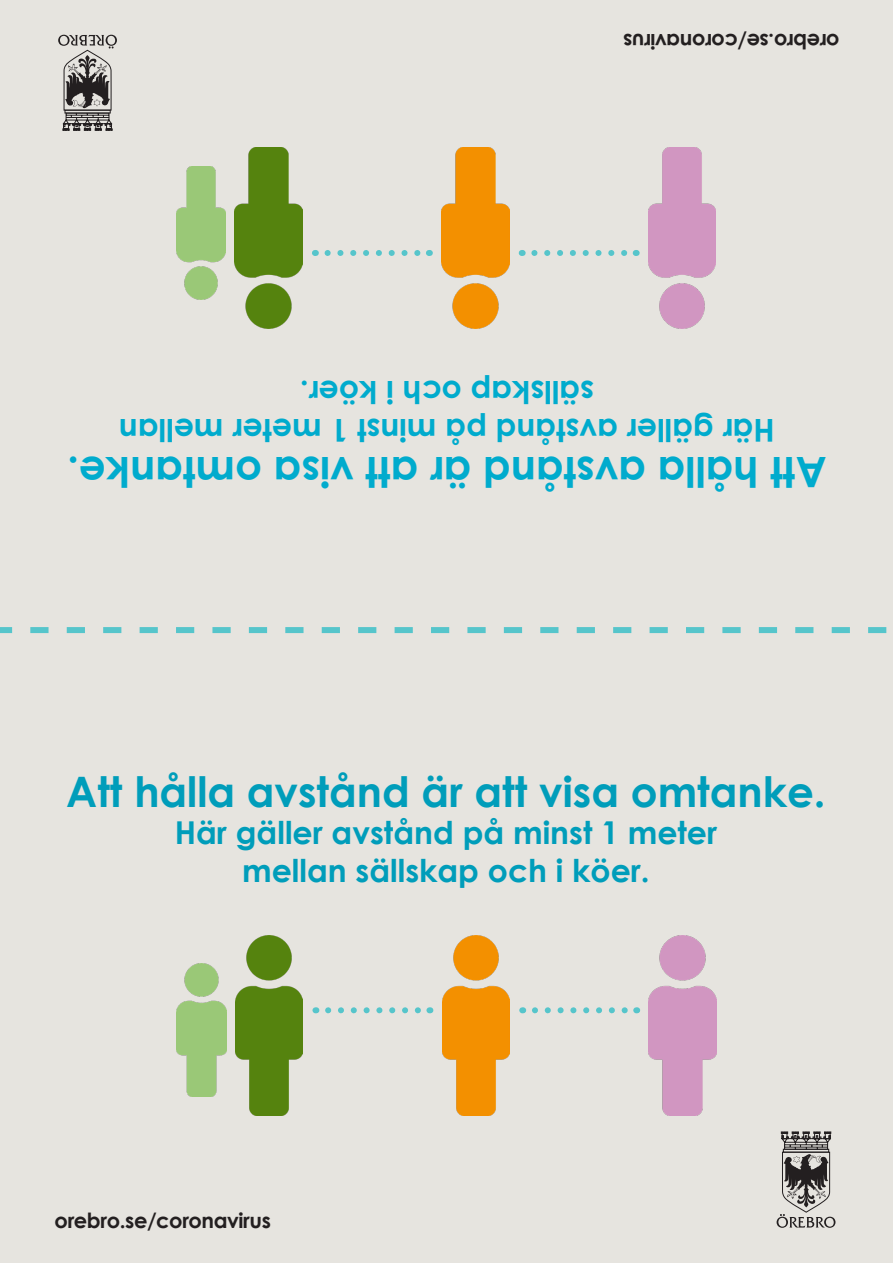
<style>
.page{position:relative;width:893px;height:1263px;background:#fff}
.page>*{position:absolute;margin:0;border:0;box-sizing:border-box;transform-origin:0 0}
.t1{font:700 42px "Century Gothic";color:#009dba}
.t2{font:700 42px "Century Gothic";color:#00abcd}
.t3{font:700 31.5px/37.8px "Century Gothic";color:#009dba;text-align:center}
.t4{font:700 31.5px/37.8px "Century Gothic";color:#00abcd;text-align:center}
.t5{font:700 21px "Century Gothic";letter-spacing:-.02em;color:#231f20}
</style>
<div class="page">
<div style="left:0;top:631px;width:893px;height:632px;background:#e6e4df"></div>
<div style="left:0;top:0;width:893px;height:632px;background:#e6e4df"></div>
<svg style="left:58px;top:35px;width:59px;height:96px"></svg>
<svg style="left:777px;top:1132px;width:58px;height:96px"></svg>
<svg style="left:0;top:627px;width:887px;height:6px"></svg>
<img style="left:235px;top:935px;width:68px;height:180px">
<svg style="left:328px;top:1007px;width:93px;height:6px"></svg>
<img style="left:442px;top:935px;width:68px;height:180px">
<img style="left:177px;top:963px;width:49px;height:133px">
<svg style="left:535px;top:1007px;width:93px;height:6px"></svg>
<img style="left:649px;top:935px;width:67px;height:180px">
<img style="left:235px;top:148px;width:67px;height:180px">
<svg style="left:328px;top:250px;width:93px;height:6px"></svg>
<img style="left:441px;top:148px;width:68px;height:180px">
<img style="left:176px;top:167px;width:50px;height:133px">
<svg style="left:534px;top:250px;width:94px;height:6px"></svg>
<img style="left:648px;top:148px;width:68px;height:180px">
<p class="t5" style="left:839px;top:58px;width:218px;rotate:-180deg">orebro.se/coronavirus</p>
<p class="t4" style="left:775px;top:451px;width:657px;rotate:-180deg">Här gäller avstånd på minst 1 meter mellan sällskap och i köer.</p>
<p class="t2" style="left:827px;top:504px;width:761px;rotate:-180deg">Att hålla avstånd är att visa omtanke.</p>
<p class="t1" style="left:66px;top:759px;width:761px">Att hålla avstånd är att visa omtanke.</p>
<p class="t3" style="left:175px;top:812px;width:544px">Här gäller avstånd på minst 1 meter mellan sällskap och i köer.</p>
<p class="t5" style="left:55px;top:1204px;width:218px">orebro.se/coronavirus</p>
</div>
